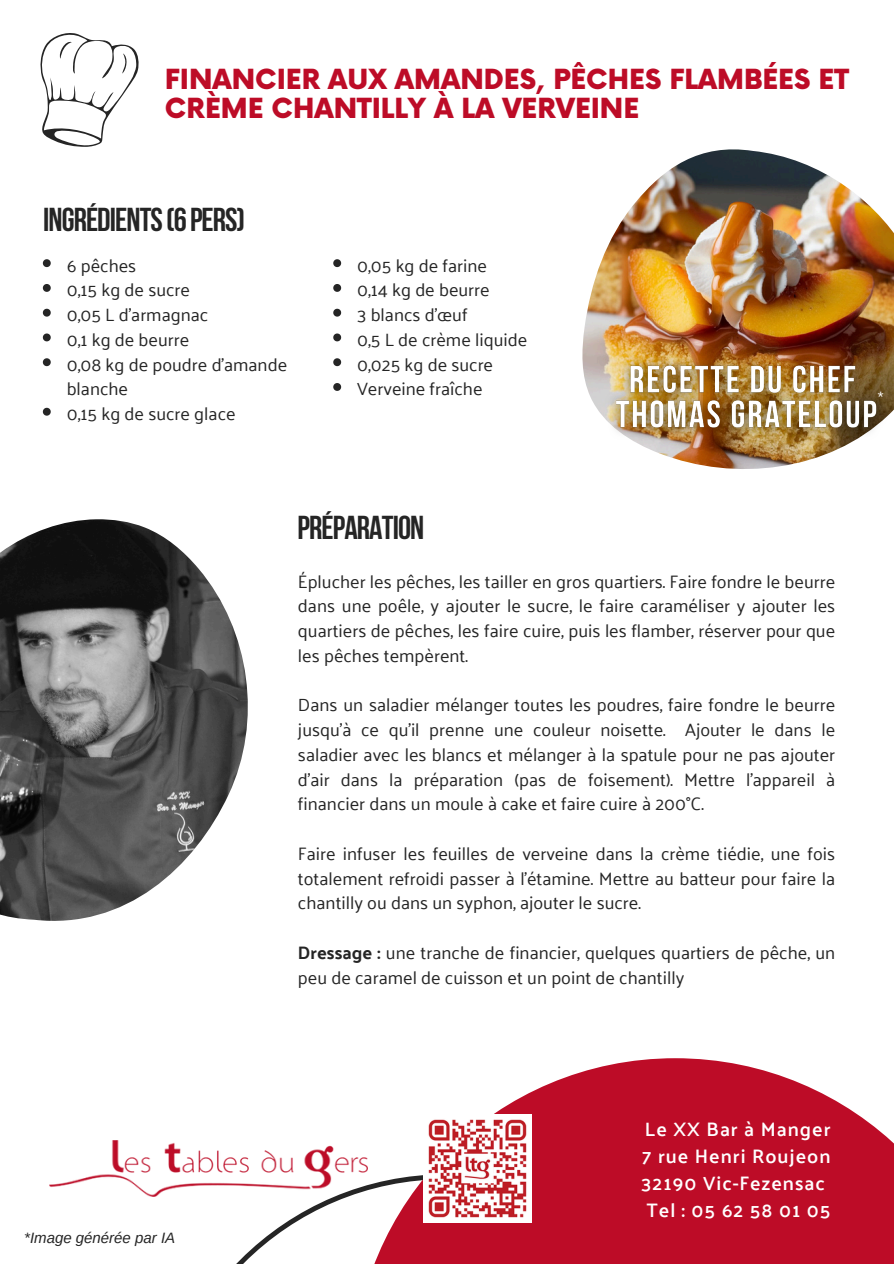
<style>
.page{position:relative;width:894px;height:1264px;background:#fff}
.page>*{position:absolute;margin:0;border:0;box-sizing:border-box;transform-origin:0 0}
.t1{font:700 33px "Bebas Neue";letter-spacing:-.025em;color:#252525}
.t2{font:900 27px/29.2px "Now";color:#bd0c27}
.t3{font:600 19.5px/27px "Palanquin";letter-spacing:.05em;color:#fff}
.t4{font:18px/24.8px "Palanquin";color:#252525;text-align:justify}
.t5{font:italic 15px "Arimo";color:#252525}
.t6{font:italic 15px "Arimo";color:#fff}
.s1{font-weight:700}
</style>
<div class="page">
<svg style="left:40px;top:33px;width:99px;height:114px"></svg>
<img style="left:582px;top:149px;width:311px;height:320px">
<svg style="left:155px;top:1196px;width:195px;height:67px"></svg>
<svg style="left:367px;top:1058px;width:526px;height:205px;fill:#bd0c27"></svg>
<img style="left:49px;top:1140px;width:318px;height:56px">
<img style="left:423px;top:1114px;width:108px;height:108px">
<img style="left:0;top:519px;width:248px;height:402px">
<svg style="left:43px;top:259px;width:8px;height:8px"></svg>
<svg style="left:43px;top:284px;width:8px;height:8px"></svg>
<svg style="left:43px;top:309px;width:8px;height:7px"></svg>
<svg style="left:43px;top:333px;width:8px;height:8px"></svg>
<svg style="left:43px;top:358px;width:8px;height:8px"></svg>
<svg style="left:43px;top:408px;width:8px;height:7px"></svg>
<img style="left:598px;top:349px;width:295px;height:98px">
<svg style="left:333px;top:259px;width:8px;height:8px"></svg>
<svg style="left:333px;top:284px;width:8px;height:8px"></svg>
<svg style="left:333px;top:309px;width:8px;height:7px"></svg>
<svg style="left:333px;top:333px;width:8px;height:8px"></svg>
<svg style="left:333px;top:358px;width:8px;height:8px"></svg>
<svg style="left:333px;top:383px;width:8px;height:8px"></svg>
<p class="t2" style="left:165px;top:66px;width:685px">FINANCIER AUX AMANDES, PÊCHES FLAMBÉES ET<br>CRÈME CHANTILLY À LA VERVEINE</p>
<p class="t1" style="left:43px;top:206px;width:203px">INGRÉDIENTS(6PERS)</p>
<p class="t4" style="left:67px;top:253px;width:71px">6 pêches</p>
<p class="t4" style="left:67px;top:278px;width:125px">0,15 kg de sucre</p>
<p class="t4" style="left:67px;top:302px;width:143px">0,05 L d'armagnac</p>
<p class="t4" style="left:67px;top:327px;width:124px">0,1 kg de beurre</p>
<p class="t4" style="left:67px;top:352px;width:222px">0,08 kg de poudre d'amande blanche</p>
<p class="t4" style="left:67px;top:401px;width:170px">0,15 kg de sucre glace</p>
<h2 class="t4" style="left:357px;top:253px;width:131px">0,05 kg de farine</h2>
<h5 class="t4" style="left:357px;top:278px;width:134px">0,14 kg de beurre</h5>
<h5 class="t4" style="left:357px;top:302px;width:112px">3 blancs d'œuf</h5>
<h5 class="t4" style="left:357px;top:327px;width:171px">0,5 L de crème liquide</h5>
<h5 class="t4" style="left:357px;top:352px;width:137px">0,025 kg de sucre</h5>
<p class="t4" style="left:357px;top:377px;width:127px">Verveine fraîche</p>
<p class="t6" style="left:876px;top:388px;width:7px">*</p>
<p class="t1" style="left:297px;top:514px;width:128px">PRÉPARATION</p>
<p class="t4" style="left:298px;top:569px;width:538px">Éplucher les pêches, les tailler en gros quartiers. Faire fondre le beurre dans une poêle, y ajouter le sucre, le faire caraméliser y ajouter les quartiers de pêches, les faire cuire, puis les flamber, réserver pour que les pêches tempèrent.</p>
<p class="t4" style="left:298px;top:692px;width:538px">Dans un saladier mélanger toutes les poudres, faire fondre le beurre jusqu'à ce qu'il prenne une couleur noisette. Ajouter le dans le saladier avec les blancs et mélanger à la spatule pour ne pas ajouter d'air dans la préparation (pas de foisement). Mettre l'appareil à financier dans un moule à cake et faire cuire à 200°C.</p>
<p class="t4" style="left:298px;top:841px;width:538px">Faire infuser les feuilles de verveine dans la crème tiédie, une fois totalement refroidi passer à l'étamine. Mettre au batteur pour faire la chantilly ou dans un syphon, ajouter le sucre.</p>
<p class="t4" style="left:298px;top:940px;width:538px"><span class="s1">Dressage :</span> une tranche de financier, quelques quartiers de pêche, un peu de caramel de cuisson et un point de chantilly</p>
<h4 class="t5" style="left:24px;top:1228px;width:152px">*Image générée par IA</h4>
<h3 class="t3" style="left:641px;top:1115px;width:191px">Le XX Bar à Manger<br>7 rue Henri Roujeon<br>32190 Vic-Fezensac<br>Tel : 05 62 58 01 05</h3>
</div>
